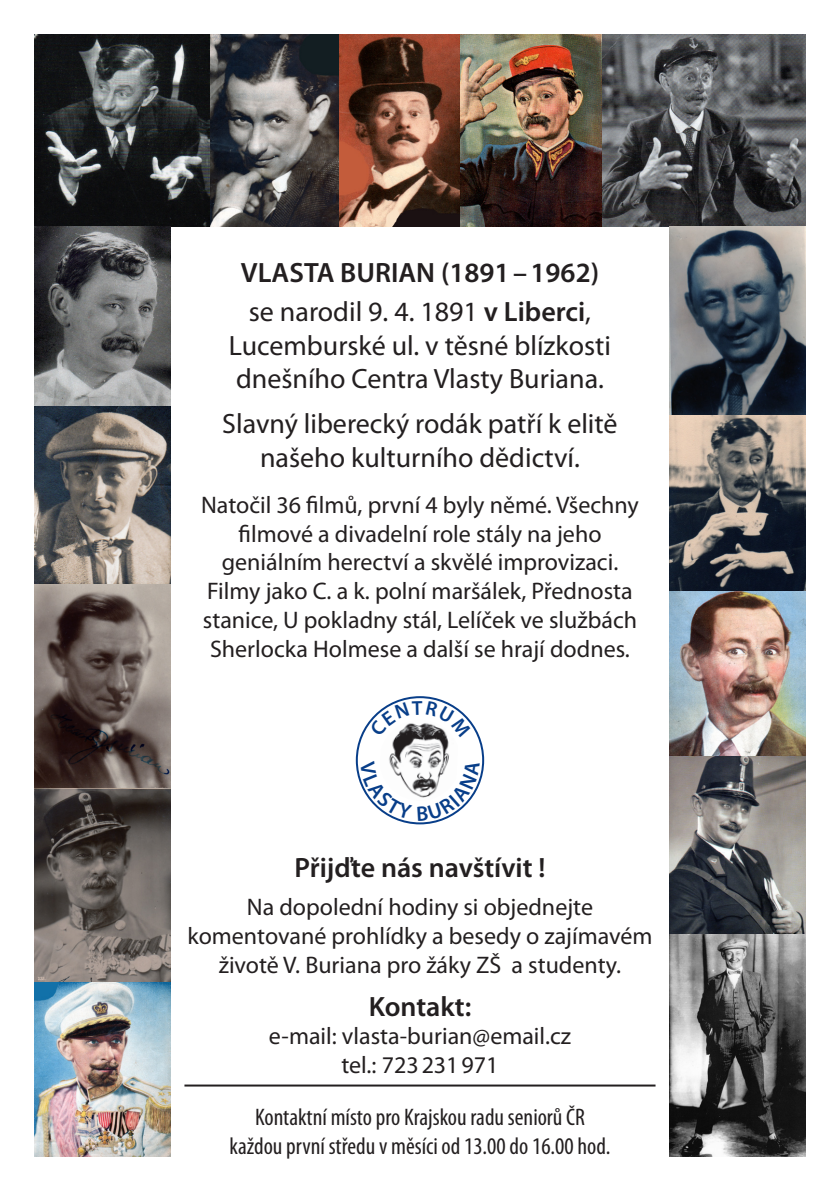
<style>
.page{position:relative;width:840px;height:1191px;background:#fff}
.page>*{position:absolute;margin:0;border:0;box-sizing:border-box;transform-origin:0 0}
.List_Paragraph{font:28px/33.6px "Myriad Pro";color:#231f20;text-align:center}
.List_Paragraph-2{font:600 28px "Myriad Pro";color:#231f20}
.List_Paragraph-3{font:24px/28.8px "Myriad Pro";color:#231f20;text-align:center}
.List_Paragraph-4{font:condensed 24px/28.8px "Myriad Pro";color:#231f20;text-align:center}
.s1{font-weight:600}
</style>
<div class="page">
<hr style="left:184px;top:1084px;width:471px;height:2px;background:#231f20">
<img style="left:669px;top:227px;width:136px;height:930px">
<img style="left:34px;top:34px;width:419px;height:193px">
<img style="left:453px;top:34px;width:352px;height:193px">
<img style="left:34px;top:227px;width:136px;height:930px">
<svg style="left:360px;top:701px;width:119px;height:120px"></svg>
<p class="List_Paragraph-2" style="left:241px;top:255px;width:359px">VLASTA BURIAN (1891–1962)</p>
<p class="List_Paragraph" style="left:229px;top:294px;width:383px">se narodil 9. 4. 1891 <span class="s1">v Liberci</span>,<br>Lucemburské ul. v těsné blízkosti dnešního Centra Vlasty Buriana.</p>
<p class="List_Paragraph" style="left:222px;top:407px;width:396px">Slavný liberecký rodák patří k elitě našeho kulturního dědictví.</p>
<p class="List_Paragraph-3" style="left:201px;top:490px;width:439px">Natočil 36 filmů, první 4 byly němé. Všechny filmové a divadelní role stály na jeho geniálním herectví a skvělé improvizaci.<br>Filmy jako C. a k. polní maršálek, Přednosta stanice, U pokladny stál, Lelíček ve službách Sherlocka Holmese a další se hrají dodnes.</p>
<p class="List_Paragraph-2" style="left:294px;top:850px;width:252px">Přijďte nás navštívit !</p>
<p class="List_Paragraph-3" style="left:187px;top:892px;width:466px">Na dopolední hodiny si objednejte komentované prohlídky a besedy o zajímavém životě V. Buriana pro žáky ZŠ a studenty.</p>
<p class="List_Paragraph-2" style="left:368px;top:988px;width:104px">Kontakt:</p>
<p class="List_Paragraph-3" style="left:269px;top:1021px;width:303px">e-mail: vlasta-burian@email.cz</p>
<p class="List_Paragraph-3" style="left:341px;top:1050px;width:159px">tel.: 723231971</p>
<p class="List_Paragraph-4" style="left:229px;top:1102px;width:382px">Kontaktní místo pro Krajskou radu seniorů ČR každou první středu v měsíci od 13.00 do 16.00 hod.</p>
</div>
